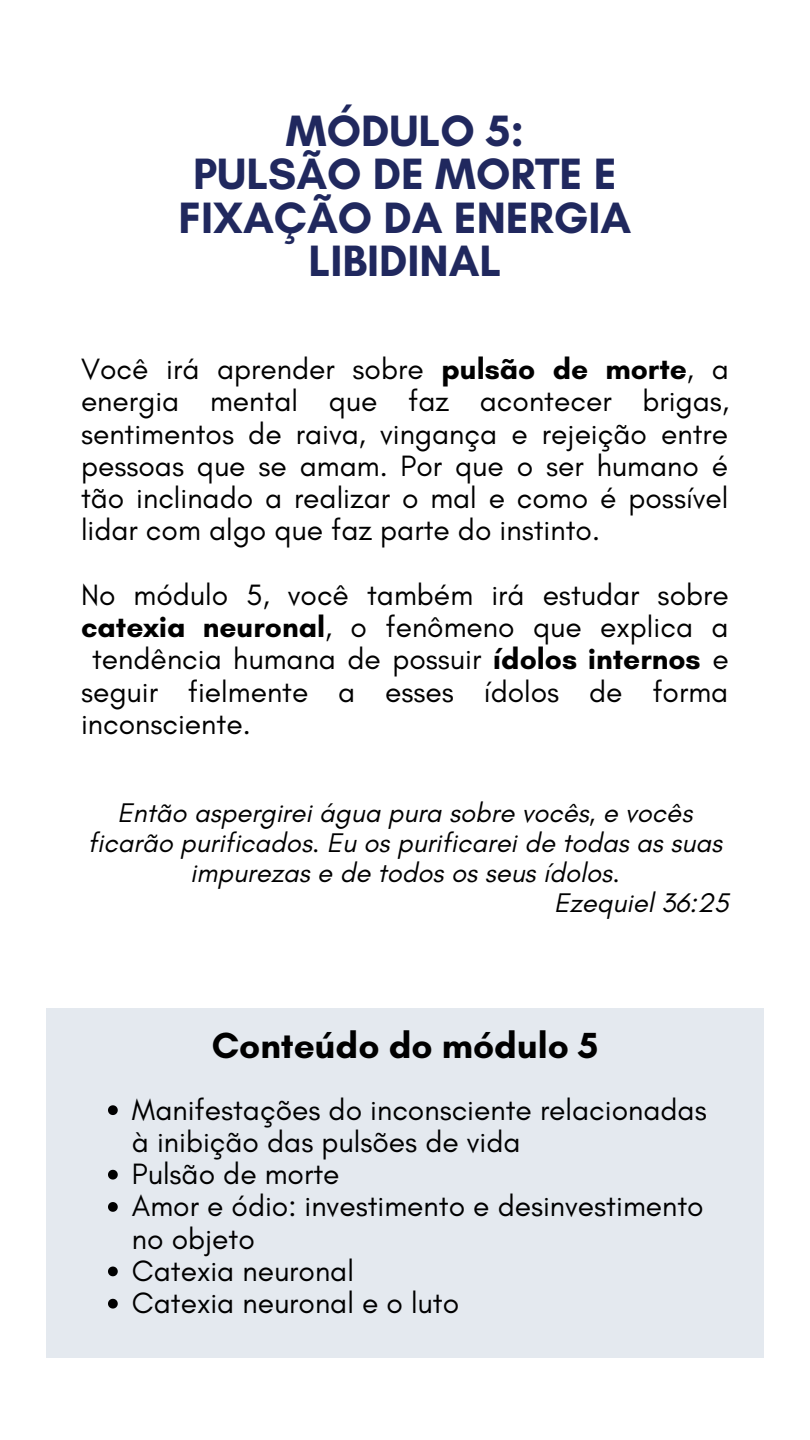
<style>
.page{position:relative;width:810px;height:1440px;background:#fff}
.page>*{position:absolute;margin:0;border:0;box-sizing:border-box;transform-origin:0 0}
.t1{font:700 44.7px/43.5px "Glacial Indifference";color:#20285e;text-align:center}
.t2{font:700 37px "Glacial Indifference";color:#000}
.t3{font:30px/32.2px "Glacial Indifference";color:#000;text-align:justify}
.t4{font:italic 27.5px "Glacial Indifference";color:#000}
.s1{font-weight:700}
</style>
<div class="page">
<div style="left:46px;top:1008px;width:718px;height:349px;background:#e4e9ef"></div>
<svg style="left:108px;top:1105px;width:10px;height:10px"></svg>
<svg style="left:108px;top:1170px;width:10px;height:10px"></svg>
<svg style="left:108px;top:1202px;width:10px;height:10px"></svg>
<svg style="left:108px;top:1267px;width:10px;height:9px"></svg>
<svg style="left:108px;top:1299px;width:10px;height:10px"></svg>
<h1 class="t1" style="left:179px;top:109px;width:454px">MÓDULO 5:<br>PULSÃO DE MORTE E<br>FIXAÇÃO DA ENERGIA<br>LIBIDINAL</h1>
<p class="t3" style="left:81px;top:352px;width:649px">Você irá aprender sobre <span class="s1">pulsão de morte</span>, a energia mental que faz acontecer brigas, sentimentos de raiva, vingança e rejeição entre pessoas que se amam. Por que o ser humano é tão inclinado a realizar o mal e como é possível lidar com algo que faz parte do instinto.</p>
<p class="t3" style="left:81px;top:578px;width:649px">No módulo 5, você também irá estudar sobre</p>
<p class="t3" style="left:81px;top:610px;width:649px"><span class="s1">catexia neuronal</span>, o fenômeno que explica a</p>
<p class="t3" style="left:92px;top:643px;width:638px">tendência humana de possuir <span class="s1">ídolos internos</span> e</p>
<p class="t3" style="left:81px;top:675px;width:649px">seguir fielmente a esses ídolos de forma</p>
<p class="t3" style="left:81px;top:707px;width:171px">inconsciente.</p>
<p class="t4" style="left:118px;top:796px;width:576px">Então aspergirei água pura sobre vocês, e vocês</p>
<p class="t4" style="left:88px;top:826px;width:636px">ficarão purificados. Eu os purificarei de todas as suas</p>
<p class="t4" style="left:190px;top:856px;width:431px">impurezas e de todos os seus ídolos.</p>
<p class="t4" style="left:554px;top:886px;width:176px">Ezequiel 36:25</p>
<p class="t2" style="left:212px;top:1023px;width:388px">Conteúdo do módulo 5</p>
<p class="t3" style="left:132px;top:1093px;width:576px;text-align:left">Manifestações do inconsciente relacionadas à inibição das pulsões de vida<br>Pulsão de morte<br>Amor e ódio: investimento e desinvestimento no objeto<br>Catexia neuronal<br>Catexia neuronal e o luto</p>
</div>
